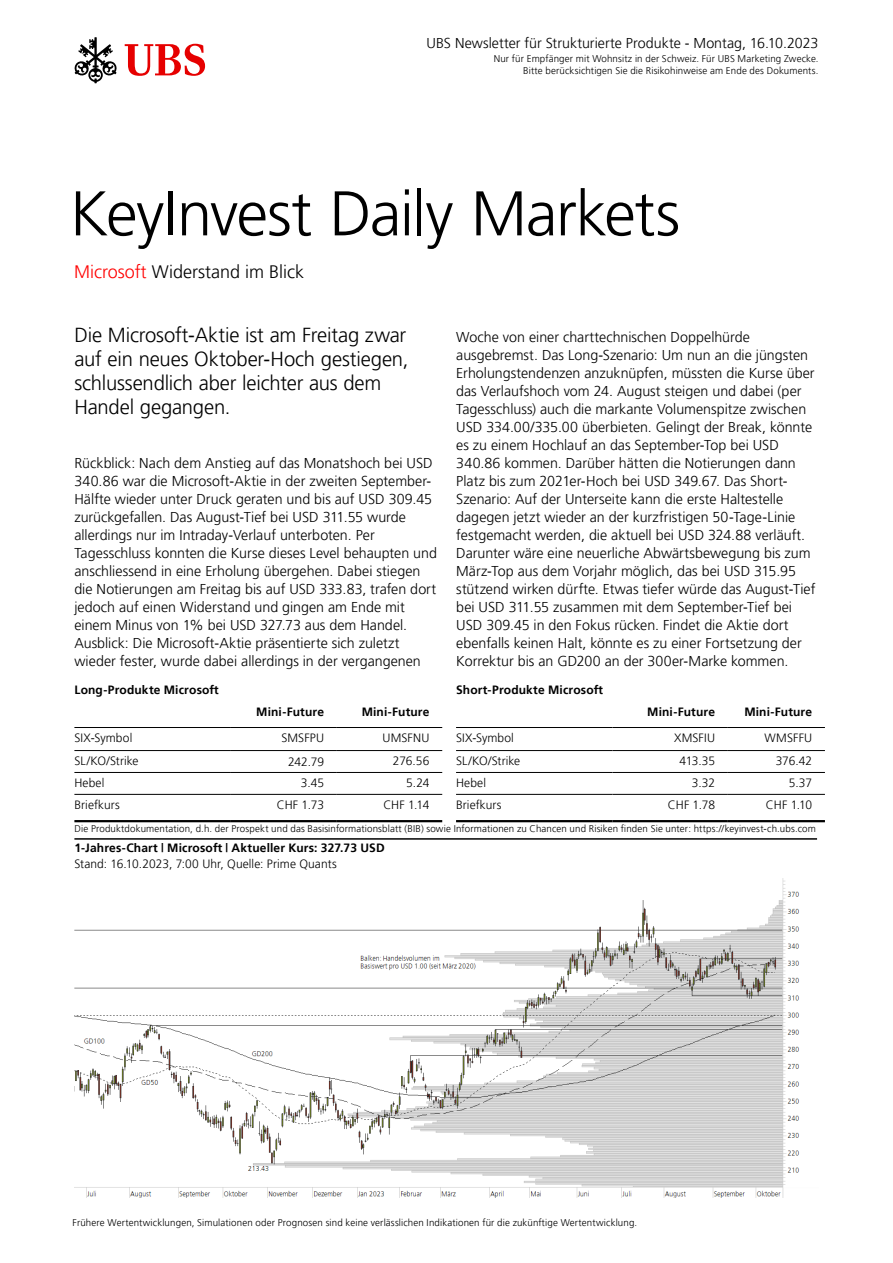
<style>
.page{position:relative;width:893px;height:1263px;background:#fff}
.page>*{position:absolute;margin:0;border:0;box-sizing:border-box;transform-origin:0 0}
.t1{font:300 63px "Frutiger 45";letter-spacing:-.02em;color:#000}
.t2{font:300 20.25px/24px "Frutiger 45";letter-spacing:-.01em;color:#000}
.t3{font:300 18px "Frutiger 45";color:#000}
.t4{font:300 14.25px/18px "Frutiger 45";color:#000}
.t5{font:300 12px "Frutiger 45";letter-spacing:.01em;color:#000}
.t6{font:300 12px "Frutiger 45";letter-spacing:.01em;color:#000}
.t7{font:300 9.75px/12px "Frutiger 45";letter-spacing:.015em;color:#000;text-align:right}
.s1{color:#f00}
</style>
<div class="page">
<svg style="left:125px;top:44px;width:80px;height:32px"></svg>
<svg style="left:74px;top:37px;width:43px;height:46px"></svg>
<img style="left:74px;top:878px;width:726px;height:319px">
<hr style="left:337px;top:750px;width:105px;height:1px;background:#000">
<hr style="left:74px;top:727px;width:157px;height:1px;background:#000">
<hr style="left:231px;top:727px;width:106px;height:1px;background:#000">
<hr style="left:337px;top:727px;width:105px;height:1px;background:#000">
<hr style="left:74px;top:750px;width:157px;height:1px;background:#000">
<hr style="left:231px;top:750px;width:106px;height:1px;background:#000">
<hr style="left:231px;top:772px;width:106px;height:1px;background:#000">
<hr style="left:74px;top:772px;width:157px;height:1px;background:#000">
<hr style="left:337px;top:772px;width:105px;height:1px;background:#000">
<hr style="left:74px;top:794px;width:157px;height:1px;background:#000">
<hr style="left:231px;top:794px;width:106px;height:1px;background:#000">
<hr style="left:337px;top:794px;width:105px;height:1px;background:#000">
<hr style="left:74px;top:820px;width:157px;height:2px;background:#000">
<hr style="left:231px;top:820px;width:106px;height:2px;background:#000">
<hr style="left:337px;top:820px;width:105px;height:2px;background:#000">
<hr style="left:612px;top:750px;width:116px;height:1px;background:#000">
<hr style="left:456px;top:727px;width:156px;height:1px;background:#000">
<hr style="left:612px;top:727px;width:116px;height:1px;background:#000">
<hr style="left:728px;top:727px;width:97px;height:1px;background:#000">
<hr style="left:456px;top:750px;width:156px;height:1px;background:#000">
<hr style="left:728px;top:750px;width:97px;height:1px;background:#000">
<hr style="left:456px;top:772px;width:156px;height:1px;background:#000">
<hr style="left:612px;top:772px;width:116px;height:1px;background:#000">
<hr style="left:728px;top:772px;width:97px;height:1px;background:#000">
<hr style="left:456px;top:794px;width:156px;height:1px;background:#000">
<hr style="left:612px;top:794px;width:116px;height:1px;background:#000">
<hr style="left:728px;top:794px;width:97px;height:1px;background:#000">
<hr style="left:456px;top:820px;width:156px;height:2px;background:#000">
<hr style="left:612px;top:820px;width:116px;height:2px;background:#000">
<hr style="left:728px;top:820px;width:97px;height:2px;background:#000">
<hr style="left:74px;top:838px;width:743px;height:2px;background:#000">
<p class="t4" style="left:426px;top:34px;width:394px">UBS Newsletter für Strukturierte Produkte - Montag, 16.10.2023</p>
<p class="t7" style="left:494px;top:53px;width:326px">Nur für Empfänger mit Wohnsitz in der Schweiz. Für UBS Marketing Zwecke.<br>Bitte berücksichtigen Sie die Risikohinweise am Ende des Dokuments.</p>
<h1 class="t1" style="left:70px;top:177px;width:612px">KeyInvest Daily Markets</h1>
<p class="t3" style="left:74px;top:261px;width:231px"><span class="s1">Microsoft</span> Widerstand im Blick</p>
<h2 class="t2" style="left:74px;top:323px;width:336px">Die Microsoft-Aktie ist am Freitag zwar auf ein neues Oktober-Hoch gestiegen, schlussendlich aber leichter aus dem Handel gegangen.</h2>
<p class="t4" style="left:74px;top:454px;width:364px">Rückblick: Nach dem Anstieg auf das Monatshoch bei USD 340.86 war die Microsoft-Aktie in der zweiten September-Hälfte wieder unter Druck geraten und bis auf USD 309.45 zurückgefallen. Das August-Tief bei USD 311.55 wurde allerdings nur im Intraday-Verlauf unterboten. Per Tagesschluss konnten die Kurse dieses Level behaupten und anschliessend in eine Erholung übergehen. Dabei stiegen die Notierungen am Freitag bis auf USD 333.83, trafen dort jedoch auf einen Widerstand und gingen am Ende mit einem Minus von 1% bei USD 327.73 aus dem Handel.<br>Ausblick: Die Microsoft-Aktie präsentierte sich zuletzt wieder fester, wurde dabei allerdings in der vergangenen</p>
<p class="t6" style="left:256px;top:704px;width:69px">Mini-Future</p>
<p class="t6" style="left:362px;top:704px;width:69px">Mini-Future</p>
<p class="t5" style="left:74px;top:731px;width:59px">SIX-Symbol</p>
<p class="t5" style="left:281px;top:731px;width:44px">SMSFPU</p>
<p class="t5" style="left:382px;top:731px;width:48px">UMSFNU</p>
<p class="t5" style="left:74px;top:754px;width:66px">SL/KO/Strike</p>
<p class="t5" style="left:288px;top:755px;width:37px">242.79</p>
<p class="t5" style="left:393px;top:754px;width:38px">276.56</p>
<p class="t5" style="left:74px;top:776px;width:32px">Hebel</p>
<p class="t5" style="left:301px;top:776px;width:25px">3.45</p>
<p class="t5" style="left:406px;top:776px;width:25px">5.24</p>
<p class="t5" style="left:74px;top:797px;width:47px">Briefkurs</p>
<p class="t5" style="left:277px;top:797px;width:49px">CHF 1.73</p>
<p class="t5" style="left:383px;top:797px;width:48px">CHF 1.14</p>
<p class="t4" style="left:456px;top:328px;width:361px">Woche von einer charttechnischen Doppelhürde ausgebremst. Das Long-Szenario: Um nun an die jüngsten Erholungstendenzen anzuknüpfen, müssten die Kurse über das Verlaufshoch vom 24. August steigen und dabei (per Tagesschluss) auch die markante Volumenspitze zwischen USD 334.00/335.00 überbieten. Gelingt der Break, könnte es zu einem Hochlauf an das September-Top bei USD 340.86 kommen. Darüber hätten die Notierungen dann Platz bis zum 2021er-Hoch bei USD 349.67. Das Short-Szenario: Auf der Unterseite kann die erste Haltestelle dagegen jetzt wieder an der kurzfristigen 50-Tage-Linie festgemacht werden, die aktuell bei USD 324.88 verläuft.<br>Darunter wäre eine neuerliche Abwärtsbewegung bis zum März-Top aus dem Vorjahr möglich, das bei USD 315.95 stützend wirken dürfte. Etwas tiefer würde das August-Tief bei USD 311.55 zusammen mit dem September-Tief bei USD 309.45 in den Fokus rücken. Findet die Aktie dort ebenfalls keinen Halt, könnte es zu einer Fortsetzung der Korrektur bis an GD200 an der 300er-Marke kommen.</p>
<p class="t6" style="left:74px;top:682px;width:146px">Long-Produkte Microsoft</p>
<p class="t6" style="left:456px;top:682px;width:149px">Short-Produkte Microsoft</p>
<p class="t6" style="left:647px;top:704px;width:69px">Mini-Future</p>
<p class="t6" style="left:744px;top:704px;width:69px">Mini-Future</p>
<p class="t5" style="left:456px;top:731px;width:59px">SIX-Symbol</p>
<p class="t5" style="left:674px;top:731px;width:43px">XMSFIU</p>
<p class="t5" style="left:765px;top:731px;width:49px">WMSFFU</p>
<p class="t5" style="left:456px;top:754px;width:66px">SL/KO/Strike</p>
<p class="t5" style="left:680px;top:754px;width:37px">413.35</p>
<p class="t5" style="left:776px;top:754px;width:38px">376.42</p>
<p class="t5" style="left:456px;top:776px;width:32px">Hebel</p>
<p class="t5" style="left:692px;top:776px;width:25px">3.32</p>
<p class="t5" style="left:789px;top:776px;width:25px">5.37</p>
<p class="t5" style="left:456px;top:797px;width:47px">Briefkurs</p>
<p class="t5" style="left:668px;top:797px;width:49px">CHF 1.78</p>
<p class="t5" style="left:766px;top:797px;width:48px">CHF 1.10</p>
<p class="t7" style="left:74px;top:822px;width:743px">Die Produktdokumentation, d.h. der Prospekt und das Basisinformationsblatt (BIB) sowie Informationen zu Chancen und Risiken finden Sie unter: https://keyinvest-ch.ubs.com</p>
<p class="t6" style="left:74px;top:841px;width:312px">1-Jahres-Chart | Microsoft | Aktueller Kurs: 327.73 USD</p>
<p class="t5" style="left:74px;top:857px;width:264px">Stand: 16.10.2023, 7:00 Uhr, Quelle: Prime Quants</p>
<p class="t7" style="left:73px;top:1216px;width:566px">Frühere Wertentwicklungen, Simulationen oder Prognosen sind keine verlässlichen Indikationen für die zukünftige Wertentwicklung.</p>
</div>
